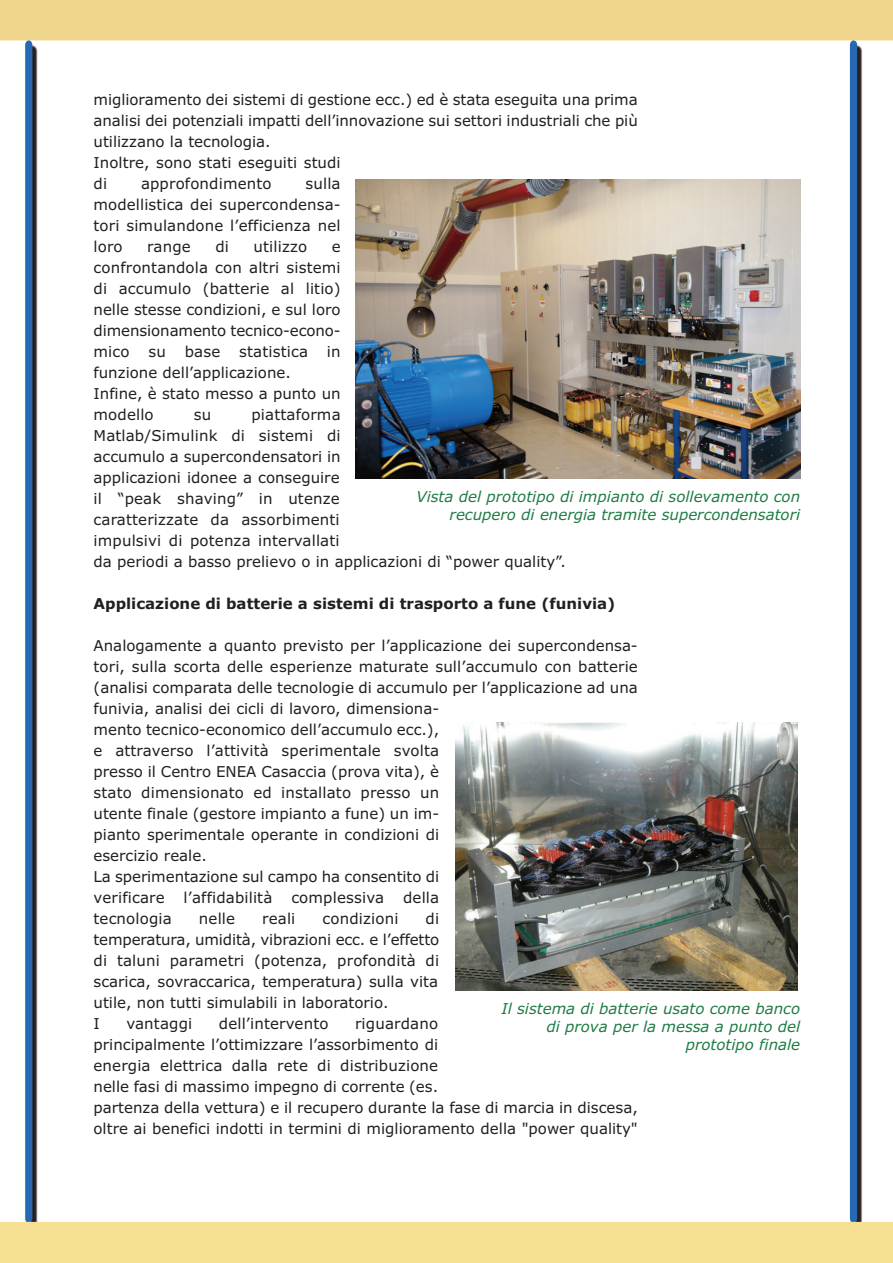
<style>
.page{position:relative;width:893px;height:1263px;background:#fff}
.page>*{position:absolute;margin:0;border:0;box-sizing:border-box;transform-origin:0 0}
.t1{font:15px/21px "Verdana";color:#231f20}
.t2{font:italic 15px/18px "Verdana";color:#1f7c45;text-align:right}
.t3{font:700 15px "Verdana";color:#231f20}
</style>
<div class="page">
<img style="left:0;top:0;width:893px;height:1262px">
<img style="left:356px;top:179px;width:444px;height:299px">
<img style="left:456px;top:723px;width:342px;height:268px">
<p class="t1" style="left:94px;top:89px;width:546px">miglioramento dei sistemi di gestione ecc.) ed è stata eseguita una prima analisi dei potenziali impatti dell’innovazione sui settori industriali che più utilizzano la tecnologia.<br>Inoltre, sono stati eseguiti studi<br>di</p>
<p class="t1" style="left:141px;top:173px;width:132px">approfondimento</p>
<p class="t1" style="left:94px;top:173px;width:249px;text-align:justify;text-indent:212px">sulla modellistica dei supercondensa&shy;tori simulandone l’efficienza nel loro</p>
<p class="t1" style="left:147px;top:236px;width:45px">range</p>
<p class="t1" style="left:215px;top:236px;width:15px">di</p>
<p class="t1" style="left:254px;top:236px;width:55px">utilizzo</p>
<p class="t1" style="left:94px;top:236px;width:249px;text-align:justify;text-indent:238px">e confrontandola con altri sistemi di accumulo (batterie al litio) nelle stesse condizioni, e sul loro dimensionamento tecnico-econo&shy;mico</p>
<p class="t1" style="left:148px;top:341px;width:19px">su</p>
<p class="t1" style="left:185px;top:341px;width:37px">base</p>
<p class="t1" style="left:239px;top:341px;width:70px">statistica</p>
<p class="t1" style="left:327px;top:341px;width:15px">in</p>
<p class="t1" style="left:94px;top:362px;width:249px">funzione dell’applicazione.<br>Infine, è stato messo a punto un modello</p>
<p class="t1" style="left:94px;top:404px;width:474px;text-indent:158px">piattaforma<br>Matlab/Simulink di sistemi di<br>accumulo a supercondensatori in<br>applicazioni idonee a conseguire<br>il “peak shaving” in utenze<br>caratterizzate da assorbimenti<br>impulsivi di potenza intervallati<br>da periodi a basso prelievo o in applicazioni di “power quality”.</p>
<p class="t3" style="left:94px;top:595px;width:523px">Applicazione di batterie a sistemi di trasporto a fune (funivia)</p>
<p class="t1" style="left:94px;top:635px;width:546px">Analogamente a quanto previsto per l’applicazione dei supercondensa&shy;tori, sulla scorta delle esperienze maturate sull’accumulo con batterie (analisi comparata delle tecnologie di accumulo per l’applicazione ad una funivia, analisi dei cicli di lavoro, dimensiona-<br>mento tecnico-economico dell’accumulo ecc.),<br>e attraverso l’attività sperimentale svolta<br>presso il Centro ENEA Casaccia (prova vita), è<br>stato dimensionato ed installato presso un<br>utente finale (gestore impianto a fune) un im-<br>pianto sperimentale operante in condizioni di<br>esercizio reale.<br>La sperimentazione sul campo ha consentito di<br>verificare</p>
<p class="t1" style="left:194px;top:404px;width:19px">su</p>
<p class="t2" style="left:416px;top:488px;width:385px">Vista del prototipo di impianto di sollevamento con recupero di energia tramite supercondensatori</p>
<p class="t1" style="left:184px;top:887px;width:90px">l’affidabilità</p>
<p class="t1" style="left:291px;top:887px;width:94px">complessiva</p>
<p class="t1" style="left:403px;top:887px;width:38px">della</p>
<p class="t1" style="left:94px;top:908px;width:347px;text-indent:332px">di temperatura, umidità, vibrazioni ecc. e l’effetto di taluni parametri (potenza, profondità di scarica, sovraccarica, temperatura) sulla vita utile, non tutti simulabili in laboratorio.<br>I</p>
<p class="t1" style="left:94px;top:908px;width:80px">tecnologia</p>
<p class="t1" style="left:199px;top:908px;width:38px">nelle</p>
<p class="t1" style="left:262px;top:908px;width:35px">reali</p>
<p class="t1" style="left:323px;top:908px;width:77px">condizioni</p>
<p class="t2" style="left:501px;top:1000px;width:300px">Il sistema di batterie usato come banco di prova per la messa a punto del prototipo finale</p>
<p class="t1" style="left:94px;top:1013px;width:546px;text-indent:262px">riguardano<br>principalmente l’ottimizzare l’assorbimento di<br>energia elettrica dalla rete di distribuzione<br>nelle fasi di massimo impegno di corrente (es.<br>partenza della vettura) e il recupero durante la fase di marcia in discesa, oltre ai benefici indotti in termini di miglioramento della "power quality"</p>
<p class="t1" style="left:126px;top:1013px;width:67px">vantaggi</p>
<p class="t1" style="left:219px;top:1013px;width:111px">dell’intervento</p>
</div>
